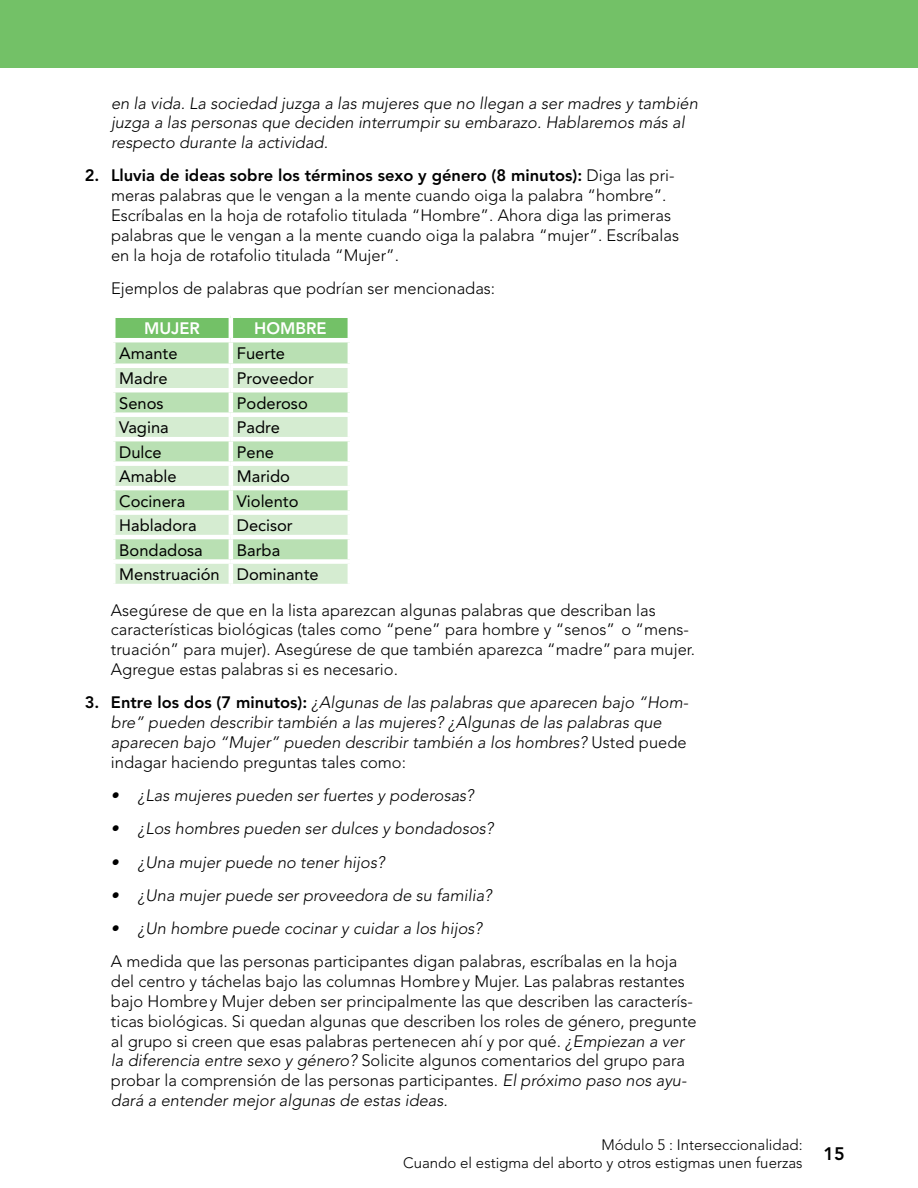
<style>
.page{position:relative;width:918px;height:1188px;background:#fff}
.page>*{position:absolute;margin:0;border:0;box-sizing:border-box;transform-origin:0 0}
.t1{font:800 18px "Avenir LT Std";color:#000}
.t2{font:300 16.5px/19.8px "Avenir LT Std";color:#000}
.t3{font:italic 300 16.5px/19.8px "Avenir LT Std";color:#000}
.t4{font:16.5px/24.5px "Avenir LT Std";color:#000}
.t5{font:800 16.5px "Avenir LT Std";color:#fff}
.t6{font:300 15px/18px "Avenir LT Std";color:#000;text-align:right}
.s1{font-weight:800}
.s2{font-weight:800;font-style:normal}
.s3{font-style:normal}
.s4{font-style:italic}
</style>
<div class="page">
<div style="left:116px;top:318px;width:232px;height:20px;background:#73c167"></div>
<svg style="left:116px;top:342px;width:232px;height:22px;background:#bce1b6"></svg>
<svg style="left:116px;top:368px;width:232px;height:216px;background:#c9e7c4"></svg>
<hr style="left:229px;top:318px;width:4px;height:20px;background:#fff">
<hr style="left:229px;top:342px;width:4px;height:22px;background:#fff">
<hr style="left:229px;top:368px;width:4px;height:20px;background:#fff">
<hr style="left:111px;top:388px;width:120px;height:4px;background:#fff">
<hr style="left:231px;top:388px;width:121px;height:4px;background:#fff">
<hr style="left:229px;top:392px;width:4px;height:20px;background:#fff">
<div style="left:111px;top:412px;width:120px;height:5px;background:#fff"></div>
<div style="left:231px;top:412px;width:121px;height:5px;background:#fff"></div>
<hr style="left:229px;top:417px;width:4px;height:20px;background:#fff">
<hr style="left:111px;top:437px;width:120px;height:4px;background:#fff">
<hr style="left:231px;top:437px;width:121px;height:4px;background:#fff">
<hr style="left:229px;top:441px;width:4px;height:20px;background:#fff">
<div style="left:111px;top:461px;width:120px;height:5px;background:#fff"></div>
<div style="left:231px;top:461px;width:121px;height:5px;background:#fff"></div>
<hr style="left:229px;top:466px;width:4px;height:20px;background:#fff">
<hr style="left:111px;top:486px;width:120px;height:4px;background:#fff">
<hr style="left:231px;top:486px;width:121px;height:4px;background:#fff">
<hr style="left:229px;top:490px;width:4px;height:20px;background:#fff">
<div style="left:111px;top:510px;width:120px;height:5px;background:#fff"></div>
<div style="left:231px;top:510px;width:121px;height:5px;background:#fff"></div>
<hr style="left:229px;top:515px;width:4px;height:20px;background:#fff">
<hr style="left:111px;top:535px;width:120px;height:4px;background:#fff">
<hr style="left:231px;top:535px;width:121px;height:4px;background:#fff">
<hr style="left:229px;top:539px;width:4px;height:20px;background:#fff">
<div style="left:111px;top:559px;width:120px;height:5px;background:#fff"></div>
<div style="left:231px;top:559px;width:121px;height:5px;background:#fff"></div>
<hr style="left:229px;top:564px;width:4px;height:20px;background:#fff">
<div style="left:0;top:0;width:918px;height:68px;background:#73c167"></div>
<p class="t3" style="left:111px;top:93px;width:589px">en la vida. La sociedad juzga a las mujeres que no llegan a ser madres y también juzga a las personas que deciden interrumpir su embarazo. Hablaremos más al respecto durante la actividad.</p>
<p class="t2" style="left:111px;top:166px;width:570px;text-indent:-26px"><span class="s1">2. Lluvia de ideas sobre los términos sexo y género (8 minutos):</span> Diga las pri&shy;meras palabras que le vengan a la mente cuando oiga la palabra “hombre”.<br>Escríbalas en la hoja de rotafolio titulada “Hombre”. Ahora diga las primeras palabras que le vengan a la mente cuando oiga la palabra “mujer”. Escríbalas en la hoja de rotafolio titulada “Mujer”.</p>
<p class="t2" style="left:111px;top:278px;width:386px">Ejemplos de palabras que podrían ser mencionadas:</p>
<p class="t5" style="left:144px;top:319px;width:57px">MUJER</p>
<p class="t5" style="left:254px;top:319px;width:74px">HOMBRE</p>
<p class="t4" style="left:119px;top:341px;width:60px">Amante</p>
<p class="t4" style="left:237px;top:341px;width:50px">Fuerte</p>
<p class="t4" style="left:119px;top:366px;width:50px">Madre</p>
<p class="t4" style="left:237px;top:366px;width:79px">Proveedor</p>
<p class="t4" style="left:119px;top:391px;width:46px">Senos</p>
<p class="t4" style="left:237px;top:391px;width:72px">Poderoso</p>
<p class="t4" style="left:119px;top:415px;width:51px">Vagina</p>
<p class="t4" style="left:237px;top:415px;width:45px">Padre</p>
<p class="t4" style="left:119px;top:440px;width:44px">Dulce</p>
<p class="t4" style="left:237px;top:440px;width:39px">Pene</p>
<p class="t4" style="left:119px;top:464px;width:59px">Amable</p>
<p class="t4" style="left:237px;top:464px;width:55px">Marido</p>
<p class="t4" style="left:119px;top:489px;width:68px">Cocinera</p>
<p class="t4" style="left:237px;top:489px;width:63px">Violento</p>
<p class="t4" style="left:119px;top:513px;width:79px">Habladora</p>
<p class="t4" style="left:237px;top:513px;width:57px">Decisor</p>
<p class="t4" style="left:119px;top:538px;width:85px">Bondadosa</p>
<p class="t4" style="left:119px;top:538px;width:201px;text-indent:118px">Barba<br>Menstruación Dominante</p>
<p class="t2" style="left:111px;top:600px;width:586px">Asegúrese de que en la lista aparezcan algunas palabras que describan las características biológicas (tales como “pene” para hombre y “senos” o “mens&shy;truación” para mujer). Asegúrese de que también aparezca “madre”para mujer.<br>Agregue estas palabras si es necesario.</p>
<p class="t3" style="left:111px;top:693px;width:579px;text-indent:-26px"><span class="s2">3. Entre los dos (7 minutos):</span> ¿Algunas de las palabras que aparecen bajo “Hom&shy;bre” pueden describir también a las mujeres? ¿Algunas de las palabras que aparecen bajo “Mujer” pueden describir también a los hombres? <span class="s3">Usted puede indagar haciendo preguntas tales como:</span></p>
<p class="t3" style="left:111px;top:786px;width:364px">• ¿Las mujeres pueden ser fuertes y poderosas?</p>
<p class="t3" style="left:111px;top:819px;width:384px">• ¿Los hombres pueden ser dulces y bondadosos?</p>
<p class="t3" style="left:111px;top:852px;width:275px">• ¿Una mujer puede no tener hijos?</p>
<p class="t3" style="left:111px;top:886px;width:382px">• ¿Una mujer puede ser proveedora de su familia?</p>
<p class="t3" style="left:111px;top:919px;width:373px">• ¿Un hombre puede cocinar y cuidar a los hijos?</p>
<p class="t2" style="left:111px;top:952px;width:587px">A medida que las personas participantes digan palabras, escríbalas en la hoja del centro y táchelas bajo las columnas Hombrey Mujer. Las palabras restantes bajo Hombrey Mujer deben ser principalmente las que describen las caracterís&shy;ticas biológicas. Si quedan algunas que describen los roles de género, pregunte al grupo si creen que esas palabras pertenecen ahí y por qué. <span class="s4">¿Empiezan a ver la diferencia entre sexo y género?</span> Solicite algunos comentarios del grupo para probar la comprensión de las personas participantes. <span class="s4">El próximo paso nos ayu&shy;dará a entender mejor algunas de estas ideas.</span></p>
<p class="t6" style="left:403px;top:1136px;width:401px">Módulo 5 : Interseccionalidad:<br>Cuando el estigma del aborto y otros estigmas unen fuerzas</p>
<p class="t1" style="left:824px;top:1143px;width:23px">15</p>
</div>
